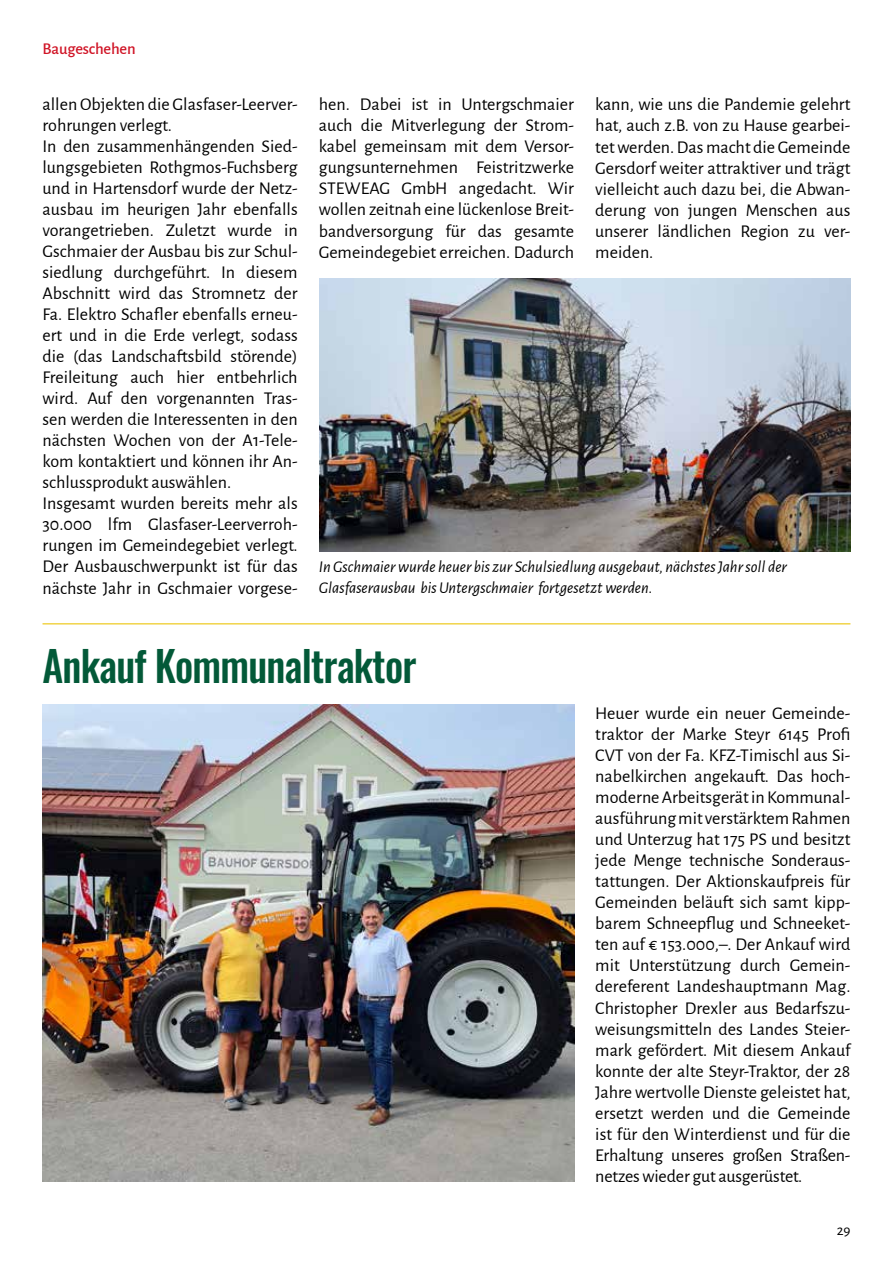
<style>
.page{position:relative;width:893px;height:1263px;background:#fff}
.page>*{position:absolute;margin:0;border:0;box-sizing:border-box;transform-origin:0 0}
.t1{font:500 42px "Oswald";letter-spacing:-.02em;color:#035938;scale:.95 1}
.t2{font:18px/21px "Alegreya Sans";color:#000;text-align:justify}
.t3{font:italic 16.5px/21px "Alegreya Sans";color:#000}
.t4{font:500 16.5px "Alegreya Sans";letter-spacing:-.01em;color:#d01325}
.t5{font:15px "Alegreya Sans";color:#000}
</style>
<div class="page">
<img style="left:319px;top:278px;width:531px;height:273px">
<img style="left:43px;top:704px;width:531px;height:477px">
<hr style="left:43px;top:623px;width:807px;height:1px;background:#f1d448">
<p class="t4" style="left:43px;top:37px;width:95px">Baugeschehen</p>
<p class="t2" style="left:43px;top:93px;width:257px;text-align:left">allen Objekten die Glasfaser-Leerver&shy;rohrungen verlegt.<br>In den zusammenhängenden Sied&shy;lungsgebieten Rothgmos-Fuchsberg und in Hartensdorf wurde der Netz&shy;ausbau im heurigen Jahr ebenfalls vorangetrieben. Zuletzt wurde in Gschmaier der Ausbau bis zur Schul&shy;siedlung durchgeführt. In diesem Abschnitt wird das Stromnetz der Fa. Elektro Schafler ebenfalls erneu&shy;ert und in die Erde verlegt, sodass die (das Landschaftsbild störende)<br>Freileitung auch hier entbehrlich wird. Auf den vorgenannten Tras&shy;sen werden die Interessenten in den nächsten Wochen von der A1-Tele&shy;kom kontaktiert und können ihr An&shy;schlussprodukt auswählen.<br>Insgesamt wurden bereits mehr als 30.000 lfm Glasfaser-Leerverroh&shy;rungen im Gemeindegebiet verlegt.<br>Der Ausbauschwerpunkt ist für das nächste Jahr in Gschmaier vorgese-</p>
<p class="t2" style="left:319px;top:93px;width:257px">hen. Dabei ist in Untergschmaier auch die Mitverlegung der Strom&shy;kabel gemeinsam mit dem Versor&shy;gungsunternehmen Feistritzwerke STEWEAG GmbH angedacht. Wir wollen zeitnah eine lückenlose Breit&shy;bandversorgung für das gesamte Gemeindegebiet erreichen. Dadurch</p>
<p class="t2" style="left:595px;top:93px;width:257px">kann, wie uns die Pandemie gelehrt hat, auch z.B. von zu Hause gearbei&shy;tet werden. Das macht die Gemeinde Gersdorf weiter attraktiver und trägt vielleicht auch dazu bei, die Abwan&shy;derung von jungen Menschen aus unserer ländlichen Region zu ver&shy;meiden.</p>
<p class="t3" style="left:319px;top:556px;width:469px">In Gschmaier wurde heuer bis zur Schulsiedlung ausgebaut, nächstes Jahr soll der<br>Glasfaserausbau bis Untergschmaier fortgesetzt werden.</p>
<h1 class="t1" style="left:43px;top:644px;width:395px">Ankauf Kommunaltraktor</h1>
<p class="t2" style="left:595px;top:702px;width:257px">Heuer wurde ein neuer Gemeinde&shy;traktor der Marke Steyr 6145 Profi CVT von der Fa. KFZ-Timischl aus Si&shy;nabelkirchen angekauft. Das hoch&shy;moderne Arbeitsgerät in Kommunal&shy;ausführung mit verstärktem Rahmen und Unterzug hat 175 PS und besitzt jede Menge technische Sonderaus&shy;tattungen. Der Aktionskaufpreis für Gemeinden beläuft sich samt kipp&shy;barem Schneepflug und Schneeket&shy;ten auf € 153.000,–. Der Ankauf wird mit Unterstützung durch Gemein&shy;dereferent Landeshauptmann Mag.<br>Christopher Drexler aus Bedarfszu&shy;weisungsmitteln des Landes Steier&shy;mark gefördert. Mit diesem Ankauf konnte der alte Steyr-Traktor, der 28<br>Jahre wertvolle Dienste geleistet hat, ersetzt werden und die Gemeinde ist für den Winterdienst und für die Erhaltung unseres großen Straßen&shy;netzes wieder gut ausgerüstet.</p>
<p class="t5" style="left:837px;top:1220px;width:15px">29</p>
</div>
